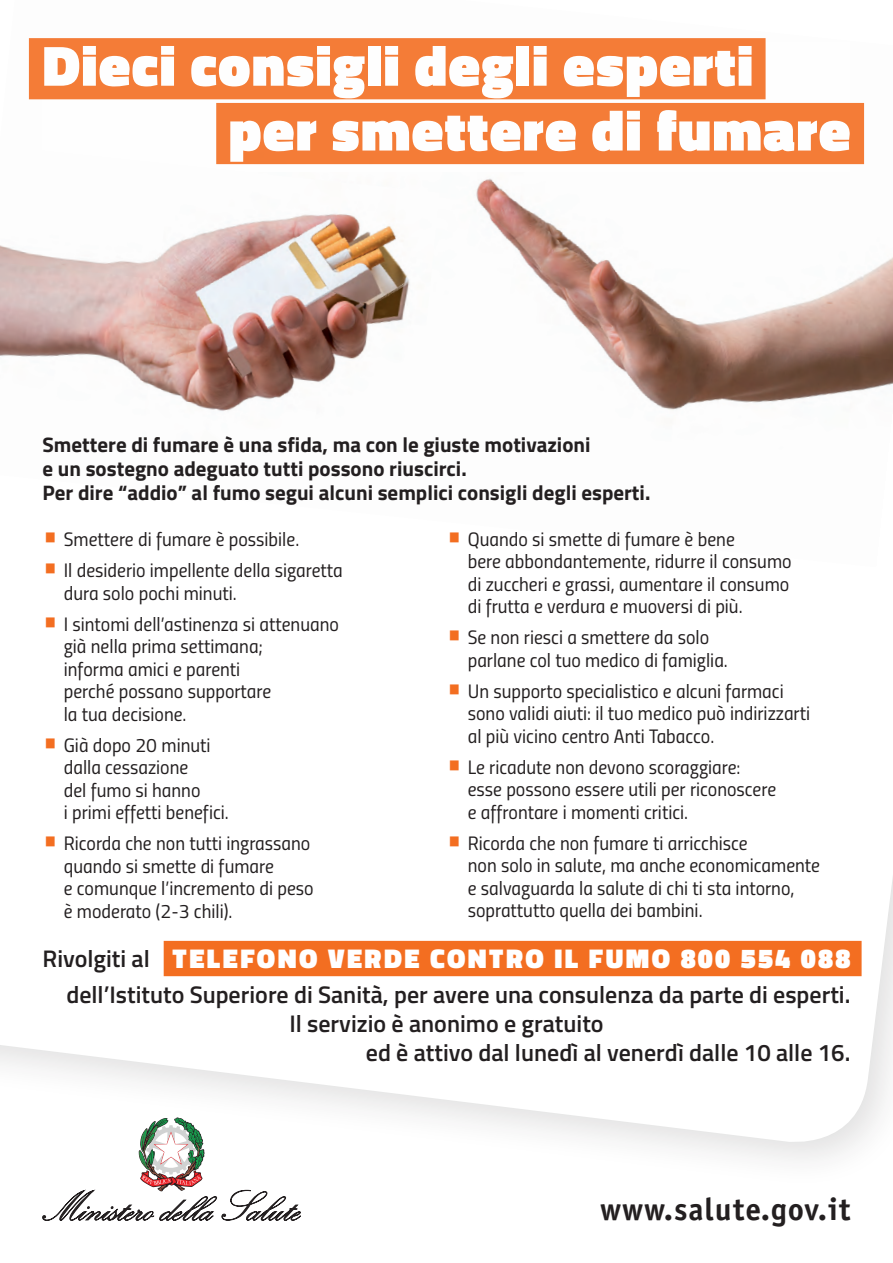
<style>
.page{position:relative;width:893px;height:1263px;background:#fff}
.page>*{position:absolute;margin:0;border:0;box-sizing:border-box;transform-origin:0 0}
.t1{font:900 57.6px/64.8px "Titillium";letter-spacing:.02em;color:#fff}
.t2{font:700 31.5px "Officina Sans";letter-spacing:.03em;color:#231f20}
.t3{font:900 27.45px "Titillium";letter-spacing:.09em;color:#fff}
.t4{font:600 24px/36px "Titillium";color:#231f20}
.t5{font:700 21px/24px "Titillium";color:#231f20}
.t6{font:19.5px/22.5px "Titillium Regular Upright";color:#231f20}
.s1{font-size:34.5px;color:#f36e21}
</style>
<div class="page">
<svg style="left:0;top:878px;width:893px;height:272px"></svg>
<img style="left:28px;top:38px;width:865px;height:372px">
<svg style="left:43px;top:1117px;width:258px;height:103px"></svg>
<div style="left:43px;top:43px;width:807px;height:129px;background:#fff"></div>
<div style="left:29px;top:38px;width:737px;height:61px;background:#f47c37"></div>
<div style="left:216px;top:103px;width:648px;height:61px;background:#f47c37"></div>
<div style="left:164px;top:941px;width:698px;height:35px;background:#f36e21"></div>
<img style="left:0;top:146px;width:440px;height:265px">
<h1 class="t1" style="left:229px;top:33px;width:623px;text-indent:-186px">Dieci consigli degli esperti per smettere di fumare</h1>
<p class="t5" style="left:43px;top:431px;width:609px">Smettere di fumare è una sfida, ma con le giuste motivazioni<br>e un sostegno adeguato tutti possono riuscirci.<br>Per dire “addio” al fumo segui alcuni semplici consigli degli esperti.</p>
<p class="t6" style="left:43px;top:527px;width:258px"><span class="s1">•</span> Smettere di fumare è possibile.</p>
<p class="t6" style="left:64px;top:558px;width:281px;text-indent:-21px"><span class="s1">•</span> Il desiderio impellente della sigaretta dura solo pochi minuti.</p>
<p class="t6" style="left:64px;top:611px;width:277px;text-indent:-21px"><span class="s1">•</span> I sintomi dell’astinenza si attenuano già nella prima settimana;<br>informa amici e parenti<br>perché possano supportare<br>la tua decisione.</p>
<p class="t6" style="left:64px;top:732px;width:167px;text-indent:-21px"><span class="s1">•</span> Già dopo 20 minuti dalla cessazione<br>del fumo si hanno<br>i primi effetti benefici.</p>
<p class="t6" style="left:64px;top:831px;width:251px;text-indent:-21px"><span class="s1">•</span> Ricorda che non tutti ingrassano quando si smette di fumare<br>e comunque l’incremento di peso è moderato (2-3 chili).</p>
<p class="t6" style="left:468px;top:527px;width:325px;text-indent:-21px"><span class="s1">•</span> Quando si smette di fumare è bene<br>bere abbondantemente, ridurre il consumo di zuccheri e grassi, aumentare il consumo di frutta e verdura e muoversi di più.</p>
<p class="t6" style="left:468px;top:625px;width:262px;text-indent:-21px"><span class="s1">•</span> Se non riesci a smettere da solo parlane col tuo medico di famiglia.</p>
<p class="t6" style="left:468px;top:679px;width:344px;text-indent:-21px"><span class="s1">•</span> Un supporto specialistico e alcuni farmaci sono validi aiuti: il tuo medico può indirizzarti al più vicino centro Anti Tabacco.</p>
<p class="t6" style="left:468px;top:755px;width:310px;text-indent:-21px"><span class="s1">•</span> Le ricadute non devono scoraggiare: esse possono essere utili per riconoscere e affrontare i momenti critici.</p>
<p class="t6" style="left:468px;top:831px;width:354px;text-indent:-21px"><span class="s1">•</span> Ricorda che non fumare ti arricchisce<br>non solo in salute, ma anche economicamente e salvaguarda la salute di chi ti sta intorno, soprattutto quella dei bambini.</p>
<h3 class="t3" style="left:173px;top:938px;width:679px">TELEFONO VERDE CONTRO IL FUMO 800 554 088</h3>
<p class="t4" style="left:66px;top:939px;width:786px;text-indent:-24px">Rivolgiti al<br>dell’Istituto Superiore di Sanità, per avere una consulenza da parte di esperti.</p>
<p class="t4" style="left:366px;top:1008px;width:486px;line-height:28.8px;text-indent:-76px">Il servizio è anonimo e gratuito<br>ed è attivo dal lunedì al venerdì dalle 10 alle 16.</p>
<h2 class="t2" style="left:600px;top:1190px;width:252px">www.salute.gov.it</h2>
</div>
